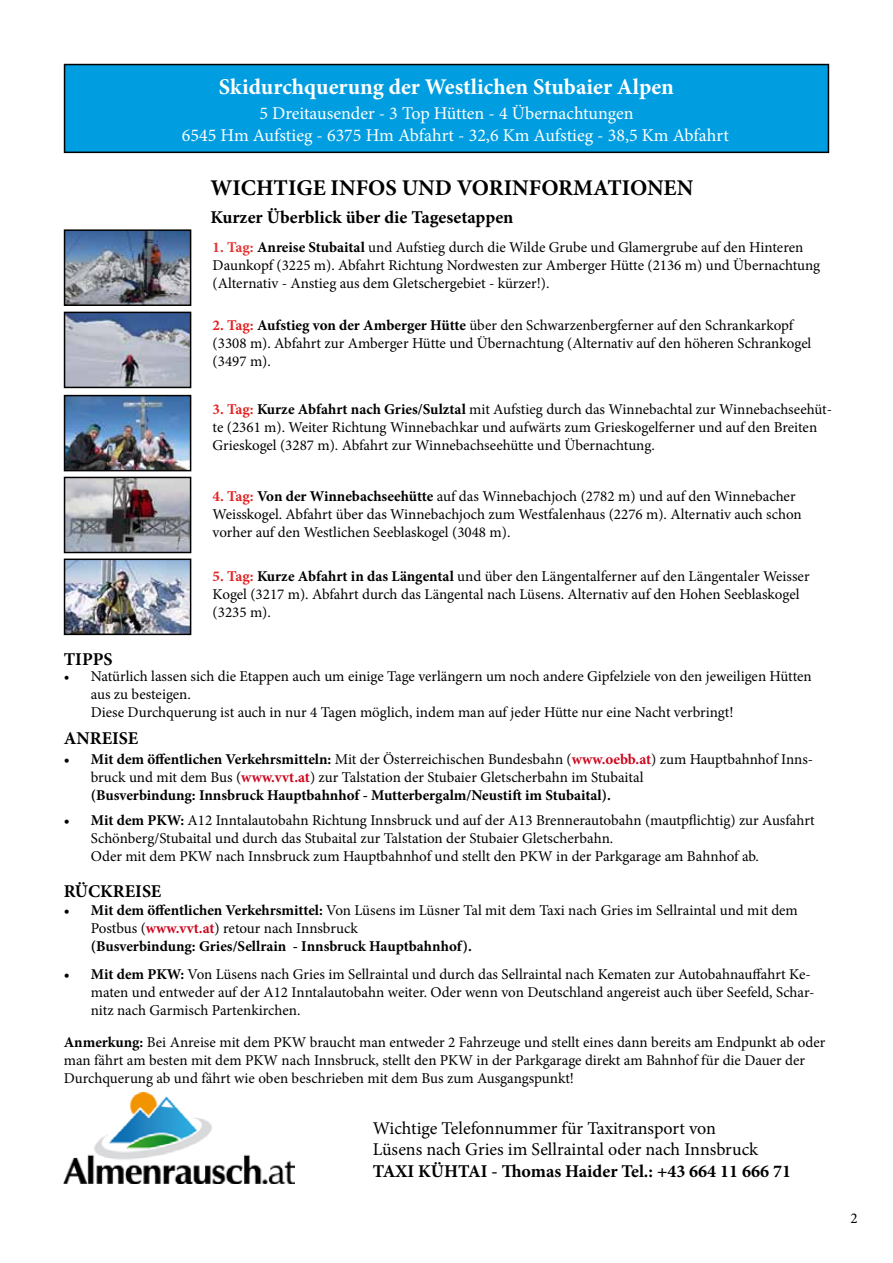
<style>
.page{position:relative;width:893px;height:1263px;background:#fff}
.page>*{position:absolute;margin:0;border:0;box-sizing:border-box;transform-origin:0 0}
.t1{font:700 22.5px "Minion Pro";color:#fff}
.t2{font:700 22.5px "Minion Pro";color:#000}
.t3{font:18px/21.9px "Minion Pro";color:#fff}
.t4{font:700 18px "Minion Pro";color:#000}
.t5{font:18px/21.6px "Minion Pro";color:#000}
.t6{font:15px/18px "Minion Pro";color:#000}
.s1{font-weight:700;color:#e53130}
.s2{font-weight:700}
.s3{font-weight:700;color:#e32121}
.s4{font-weight:700;color:#cd071e}
</style>
<div class="page">
<div style="left:65px;top:65px;width:763px;height:87px;background:#009ee0"></div>
<div style="left:64px;top:64px;width:765px;height:89px;border:2px solid #000"></div>
<img style="left:67px;top:232px;width:121px;height:71px">
<div style="left:64px;top:229px;width:127px;height:77px;border:2px solid #000"></div>
<img style="left:67px;top:398px;width:121px;height:70px">
<div style="left:64px;top:395px;width:127px;height:76px;border:2px solid #000"></div>
<img style="left:67px;top:315px;width:121px;height:70px">
<div style="left:64px;top:312px;width:127px;height:76px;border:2px solid #000"></div>
<img style="left:67px;top:480px;width:121px;height:70px">
<div style="left:64px;top:477px;width:127px;height:76px;border:2px solid #000"></div>
<img style="left:67px;top:561px;width:121px;height:71px">
<div style="left:64px;top:558px;width:127px;height:77px;border:2px solid #000"></div>
<img style="left:64px;top:1092px;width:231px;height:91px">
<h1 class="t1" style="left:219px;top:71px;width:456px">Skidurchquerung der Westlichen Stubaier Alpen</h1>
<p class="t3" style="left:182px;top:102px;width:548px;text-indent:77px">5 Dreitausender - 3 Top Hütten - 4 Übernachtungen<br>6545 Hm Aufstieg - 6375 Hm Abfahrt - 32,6 Km Aufstieg - 38,5 Km Abfahrt</p>
<h1 class="t2" style="left:210px;top:171px;width:484px">WICHTIGE INFOS UND VORINFORMATIONEN</h1>
<p class="t4" style="left:210px;top:204px;width:304px">Kurzer Überblick über die Tagesetappen</p>
<p class="t6" style="left:213px;top:238px;width:609px"><span class="s1">1. Tag:</span> <span class="s2">Anreise Stubaital</span> und Aufstieg durch die Wilde Grube und Glamergrube auf den Hinteren<br>Daunkopf (3225 m). Abfahrt Richtung Nordwesten zur Amberger Hütte (2136 m) und Übernachtung (Alternativ - Anstieg aus dem Gletschergebiet - kürzer!).</p>
<p class="t6" style="left:213px;top:316px;width:600px"><span class="s3">2. Tag:</span> <span class="s2">Aufstieg von der Amberger Hütte</span> über den Schwarzenbergferner auf den Schrankarkopf (3308 m). Abfahrt zur Amberger Hütte und Übernachtung (Alternativ auf den höheren Schrankogel (3497 m).</p>
<p class="t6" style="left:213px;top:400px;width:621px"><span class="s3">3. Tag:</span> <span class="s2">Kurze Abfahrt nach Gries/Sulztal</span> mit Aufstieg durch das Winnebachtal zur Winnebachseehüt&shy;te (2361 m). Weiter Richtung Winnebachkar und aufwärts zum Grieskogelferner und auf den Breiten<br>Grieskogel (3287 m). Abfahrt zur Winnebachseehütte und Übernachtung.</p>
<p class="t4" style="left:64px;top:647px;width:50px">TIPPS</p>
<p class="t6" style="left:213px;top:488px;width:591px"><span class="s3">4. Tag:</span> <span class="s2">Von der Winnebachseehütte</span> auf das Winnebachjoch (2782 m) und auf den Winnebacher<br>Weisskogel. Abfahrt über das Winnebachjoch zum Westfalenhaus (2276 m). Alternativ auch schon vorher auf den Westlichen Seeblaskogel (3048 m).</p>
<p class="t6" style="left:213px;top:567px;width:598px"><span class="s3">5. Tag:</span> <span class="s2">Kurze Abfahrt in das Längental</span> und über den Längentalferner auf den Längentaler Weisser<br>Kogel (3217 m). Abfahrt durch das Längental nach Lüsens. Alternativ auf den Hohen Seeblaskogel (3235 m).</p>
<p class="t6" style="left:91px;top:667px;width:722px;text-indent:-27px">• Natürlich lassen sich die Etappen auch um einige Tage verlängern um noch andere Gipfelziele von den jeweiligen Hütten aus zu besteigen.<br>Diese Durchquerung ist auch in nur 4 Tagen möglich, indem man auf jeder Hütte nur eine Nacht verbringt!</p>
<p class="t4" style="left:64px;top:725px;width:76px">ANREISE</p>
<p class="t6" style="left:91px;top:750px;width:724px;text-indent:-27px"><span class="s2">• Mit dem öffentlichen Verkehrsmitteln:</span> Mit der Österreichischen Bundesbahn (<span class="s4">www.oebb.at</span>) zum Hauptbahnhof Inns&shy;bruck und mit dem Bus (<span class="s4">www.vvt.at</span>) zur Talstation der Stubaier Gletscherbahn im Stubaital<br><span class="s2">(Busverbindung: Innsbruck Hauptbahnhof - Mutterbergalm/Neustift im Stubaital).</span></p>
<p class="t6" style="left:91px;top:811px;width:725px;text-indent:-27px"><span class="s2">• Mit dem PKW:</span> A12 Inntalautobahn Richtung Innsbruck und auf der A13 Brennerautobahn (mautpflichtig) zur Ausfahrt<br>Schönberg/Stubaital und durch das Stubaital zur Talstation der Stubaier Gletscherbahn.<br>Oder mit dem PKW nach Innsbruck zum Hauptbahnhof und stellt den PKW in der Parkgarage am Bahnhof ab.</p>
<p class="t6" style="left:91px;top:901px;width:709px;text-indent:-27px"><span class="s2">• Mit dem öffentlichen Verkehrsmittel:</span> Von Lüsens im Lüsner Tal mit dem Taxi nach Gries im Sellraintal und mit dem<br>Postbus (<span class="s4">www.vvt.at</span>) retour nach Innsbruck<br><span class="s2">(Busverbindung: Gries/Sellrain - Innsbruck Hauptbahnhof).</span></p>
<p class="t6" style="left:91px;top:966px;width:725px;text-indent:-27px"><span class="s2">• Mit dem PKW:</span> Von Lüsens nach Gries im Sellraintal und durch das Sellraintal nach Kematen zur Autobahnauffahrt Ke&shy;maten und entweder auf der A12 Inntalautobahn weiter. Oder wenn von Deutschland angereist auch über Seefeld, Schar&shy;nitz nach Garmisch Partenkirchen.</p>
<p class="t6" style="left:64px;top:1033px;width:763px"><span class="s2">Anmerkung:</span> Bei Anreise mit dem PKW braucht man entweder 2 Fahrzeuge und stellt eines dann bereits am Endpunkt ab oder man fährt am besten mit dem PKW nach Innsbruck, stellt den PKW in der Parkgarage direkt am Bahnhof für die Dauer der<br>Durchquerung ab und fährt wie oben beschrieben mit dem Bus zum Ausgangspunkt!</p>
<p class="t4" style="left:64px;top:878px;width:99px">RÜCKREISE</p>
<p class="t5" style="left:373px;top:1117px;width:387px">Wichtige Telefonnummer für Taxitransport von<br>Lüsens nach Gries im Sellraintal oder nach Innsbruck</p>
<p class="t4" style="left:373px;top:1158px;width:420px">TAXI KÜHTAI - Thomas Haider Tel.: +43 664 11 666 71</p>
<p class="t6" style="left:850px;top:1209px;width:9px">2</p>
</div>
